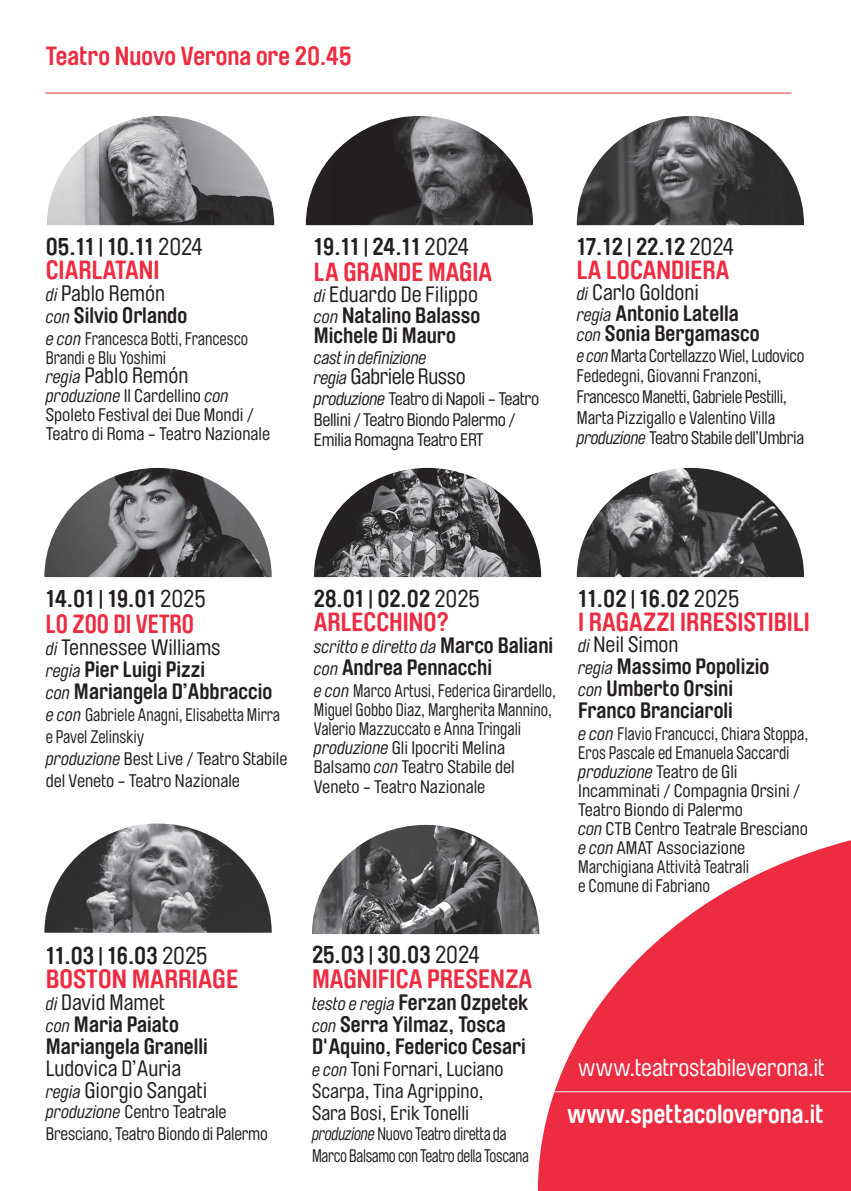
<style>
.page{position:relative;width:851px;height:1191px;background:#fff}
.page>*{position:absolute;margin:0;border:0;box-sizing:border-box;transform-origin:0 0}
.t1{font:700 26.2px "Brauer Neue";color:#ed2c41}
.t2{font:700 26px "Brauer Neue";color:#ed2c41}
.t3{font:700 26px "Brauer Neue";color:#fff}
.t4{font:700 26px "Brauer Neue";color:#ed2c41;scale:1.04 1}
.t5{font:700 26px "Brauer Neue";color:#ed2c41;scale:.93 1}
.t6{font:700 24px "Brauer Neue";color:#231f20}
.t7{font:24px "Brauer Neue";letter-spacing:-.005em;color:#fff}
.t8{font:700 22px/22px "Brauer Neue";color:#231f20}
.t9{font:22px "Brauer Neue";color:#231f20}
.t10{font:22px "Brauer Neue";letter-spacing:-.02em;color:#231f20}
.t11{font:20px/22px "Brauer Neue";color:#231f20}
.t12{font:18px/19px "Brauer Neue";color:#231f20}
.t13{font:18px/19px "Brauer Neue";color:#231f20;scale:.9 1}
.t14{font:18px/20.6px "Brauer Neue";letter-spacing:-.02em;color:#231f20;scale:.94 1}
.t15{font:18px/20.6px "Brauer Neue";letter-spacing:-.02em;color:#231f20}
.t16{font:18px/22px "Brauer Neue";letter-spacing:-.02em;color:#231f20;scale:.88 1}
.t17{font:italic 18px "Brauer Neue";letter-spacing:-.015em;color:#231f20}
.t18{font:18px "Brauer Neue";color:#231f20;scale:.93 1}
.s1{font-weight:400}
.s2{font-style:italic;font-size:18px}
.s3{font-weight:400;font-style:italic;font-size:18px}
.s4{font-style:italic}
.s5{font-weight:700;font-style:normal;font-size:22px}
</style>
<div class="page">
<img style="left:312px;top:825px;width:226px;height:109px">
<img style="left:576px;top:468px;width:228px;height:109px">
<img style="left:314px;top:468px;width:227px;height:109px">
<img style="left:47px;top:116px;width:227px;height:109px">
<img style="left:44px;top:468px;width:228px;height:109px">
<img style="left:576px;top:116px;width:228px;height:109px">
<hr style="left:45px;top:93px;width:746px;height:1px;background:#ed2c41">
<svg style="left:538px;top:840px;width:312px;height:351px;fill:#ed2c41"></svg>
<hr style="left:552px;top:1091px;width:298px;height:1px;background:#fff">
<img style="left:306px;top:116px;width:227px;height:109px">
<img style="left:44px;top:823px;width:228px;height:109px">
<p class="t2" style="left:45px;top:41px;width:307px">Teatro Nuovo Verona ore 20.45</p>
<p class="t6" style="left:46px;top:233px;width:159px">05.11 | 10.11 <span class="s1">2024</span></p>
<p class="t2" style="left:46px;top:255px;width:115px">CIARLATANI</p>
<p class="t9" style="left:46px;top:281px;width:121px"><span class="s2">di</span> Pablo Remón</p>
<p class="t8" style="left:46px;top:305px;width:143px"><span class="s3">con</span> Silvio Orlando</p>
<p class="t13" style="left:46px;top:330px;width:226px"><span class="s4">e con</span> Francesca Botti, Francesco<br>Brandi e Blu Yoshimi</p>
<p class="t9" style="left:46px;top:363px;width:144px"><span class="s2">regia</span> Pablo Remón</p>
<p class="t12" style="left:46px;top:387px;width:226px"><span class="s4">produzione</span> Il Cardellino <span class="s4">con<br></span>Spoleto Festival dei Due Mondi /<br>Teatro di Roma - Teatro Nazionale</p>
<p class="t6" style="left:314px;top:233px;width:157px">19.11 | 24.11 <span class="s1">2024</span></p>
<p class="t2" style="left:314px;top:257px;width:180px">LA GRANDE MAGIA</p>
<p class="t9" style="left:314px;top:282px;width:166px"><span class="s2">di</span> Eduardo De Filippo</p>
<p class="t8" style="left:314px;top:305px;width:168px;line-height:20.6px"><span class="s3">con</span> Natalino Balasso<br>Michele Di Mauro</p>
<p class="t17" style="left:314px;top:347px;width:114px">cast in definizione</p>
<p class="t10" style="left:314px;top:364px;width:153px"><span class="s2">regia</span> Gabriele Russo</p>
<p class="t15" style="left:314px;top:389px;width:227px"><span class="s4">produzione</span> Teatro di Napoli - Teatro<br>Bellini / Teatro Biondo Palermo /<br>Emilia Romagna Teatro ERT</p>
<p class="t6" style="left:576px;top:233px;width:159px">17.12 | 22.12 <span class="s1">2024</span></p>
<p class="t2" style="left:576px;top:255px;width:154px">LA LOCANDIERA</p>
<p class="t9" style="left:576px;top:280px;width:124px"><span class="s2">di</span> Carlo Goldoni</p>
<p class="t8" style="left:576px;top:302px;width:163px"><span class="s3">regia</span> Antonio Latella</p>
<p class="t8" style="left:576px;top:323px;width:184px"><span class="s3">con</span> Sonia Bergamasco</p>
<p class="t14" style="left:576px;top:345px;width:244px"><span class="s4">e con</span> Marta Cortellazzo Wiel, Ludovico Fededegni, Giovanni Franzoni, Francesco Manetti, Gabriele Pestilli, Marta Pizzigallo e Valentino Villa</p>
<p class="t15" style="left:576px;top:428px;width:229px"><span class="s4">produzione</span> Teatro Stabile dell’Umbria</p>
<p class="t6" style="left:46px;top:585px;width:161px">14.01 | 19.01 <span class="s1">2025</span></p>
<p class="t5" style="left:46px;top:609px;width:161px">LO ZOO DI VETRO</p>
<p class="t9" style="left:46px;top:635px;width:176px"><span class="s2">di</span> Tennessee Williams</p>
<p class="t8" style="left:46px;top:659px;width:161px"><span class="s3">regia</span> Pier Luigi Pizzi</p>
<p class="t8" style="left:46px;top:681px;width:228px"><span class="s3">con</span> Mariangela D’Abbraccio</p>
<p class="t13" style="left:46px;top:704px;width:262px;line-height:22px"><span class="s4">e con</span> Gabriele Anagni, Elisabetta Mirra e Pavel Zelinskiy</p>
<p class="t12" style="left:46px;top:748px;width:243px;line-height:22px"><span class="s4">produzione</span> Best Live / Teatro Stabile del Veneto - Teatro Nazionale</p>
<p class="t6" style="left:46px;top:942px;width:163px">11.03 | 16.03 <span class="s1">2025</span></p>
<p class="t4" style="left:46px;top:964px;width:187px">BOSTON MARRIAGE</p>
<p class="t9" style="left:46px;top:990px;width:120px"><span class="s2">di</span> David Mamet</p>
<p class="t8" style="left:46px;top:1013px;width:163px"><span class="s3">con</span> Maria Paiato<br>Mariangela Granelli<br><span class="s1">Ludovica D’Auria</span></p>
<p class="t9" style="left:46px;top:1078px;width:163px"><span class="s2">regia</span> Giorgio Sangati</p>
<p class="t12" style="left:46px;top:1101px;width:223px;line-height:22px"><span class="s4">produzione</span> Centro Teatrale<br>Bresciano, Teatro Biondo di Palermo</p>
<p class="t6" style="left:314px;top:585px;width:167px">28.01 | 02.02 <span class="s1">2025</span></p>
<p class="t2" style="left:314px;top:607px;width:136px">ARLECCHINO?</p>
<p class="t17" style="left:314px;top:637px;width:241px">scritto e diretto da <span class="s5">Marco Baliani</span></p>
<p class="t8" style="left:314px;top:657px;width:180px"><span class="s3">con</span> Andrea Pennacchi</p>
<p class="t13" style="left:314px;top:682px;width:270px"><span class="s4">e con</span> Marco Artusi, Federica Girardello,<br>Miguel Gobbo Diaz, Margherita Mannino,<br>Valerio Mazzuccato e Anna Tringali</p>
<p class="t12" style="left:314px;top:738px;width:202px;line-height:19.6px"><span class="s4">produzione</span> Gli Ipocriti Melina<br>Balsamo <span class="s4">con</span> Teatro Stabile del<br>Veneto - Teatro Nazionale</p>
<p class="t6" style="left:578px;top:585px;width:163px">11.02 | 16.02 <span class="s1">2025</span></p>
<p class="t2" style="left:578px;top:607px;width:233px">I RAGAZZI IRRESISTIBILI</p>
<p class="t9" style="left:578px;top:632px;width:102px"><span class="s2">di</span> Neil Simon</p>
<p class="t8" style="left:578px;top:656px;width:193px"><span class="s3">regia</span> Massimo Popolizio</p>
<p class="t8" style="left:578px;top:678px;width:156px"><span class="s3">con</span> Umberto Orsini</p>
<p class="t8" style="left:578px;top:700px;width:156px">Franco Branciaroli</p>
<p class="t13" style="left:578px;top:725px;width:257px"><span class="s4">e con</span> Flavio Francucci, Chiara Stoppa,<br>Eros Pascale ed Emanuela Saccardi</p>
<p class="t12" style="left:578px;top:763px;width:223px"><span class="s4">produzione</span> Teatro de Gli<br>Incamminati / Compagnia Orsini /<br>Teatro Biondo di Palermo</p>
<p class="t12" style="left:578px;top:820px;width:231px"><span class="s4">con</span> CTB Centro Teatrale Bresciano <span class="s4">e con</span> AMAT Associazione<br>Marchigiana Attività Teatrali</p>
<p class="t18" style="left:578px;top:876px;width:143px">e Comune di Fabriano</p>
<p class="t6" style="left:312px;top:941px;width:169px">25.03 | 30.03 <span class="s1">2024</span></p>
<p class="t1" style="left:312px;top:963px;width:222px">MAGNIFICA PRESENZA</p>
<p class="t8" style="left:312px;top:991px;width:218px"><span class="s3">testo e regia</span> Ferzan Ozpetek</p>
<p class="t8" style="left:312px;top:1013px;width:215px"><span class="s3">con</span> Serra Yilmaz, Tosca<br>D'Aquino, Federico Cesari</p>
<p class="t11" style="left:312px;top:1058px;width:193px"><span class="s2">e con</span> Toni Fornari, Luciano<br>Scarpa, Tina Agrippino,</p>
<p class="t11" style="left:312px;top:1102px;width:159px">Sara Bosi, Erik Tonelli</p>
<p class="t16" style="left:312px;top:1122px;width:248px"><span class="s4">produzione</span> Nuovo Teatro diretta da<br>Marco Balsamo con Teatro della Toscana</p>
<p class="t7" style="left:578px;top:1054px;width:248px">www.teatrostabileverona.it</p>
<p class="t3" style="left:567px;top:1099px;width:258px">www.spettacoloverona.it</p>
</div>
